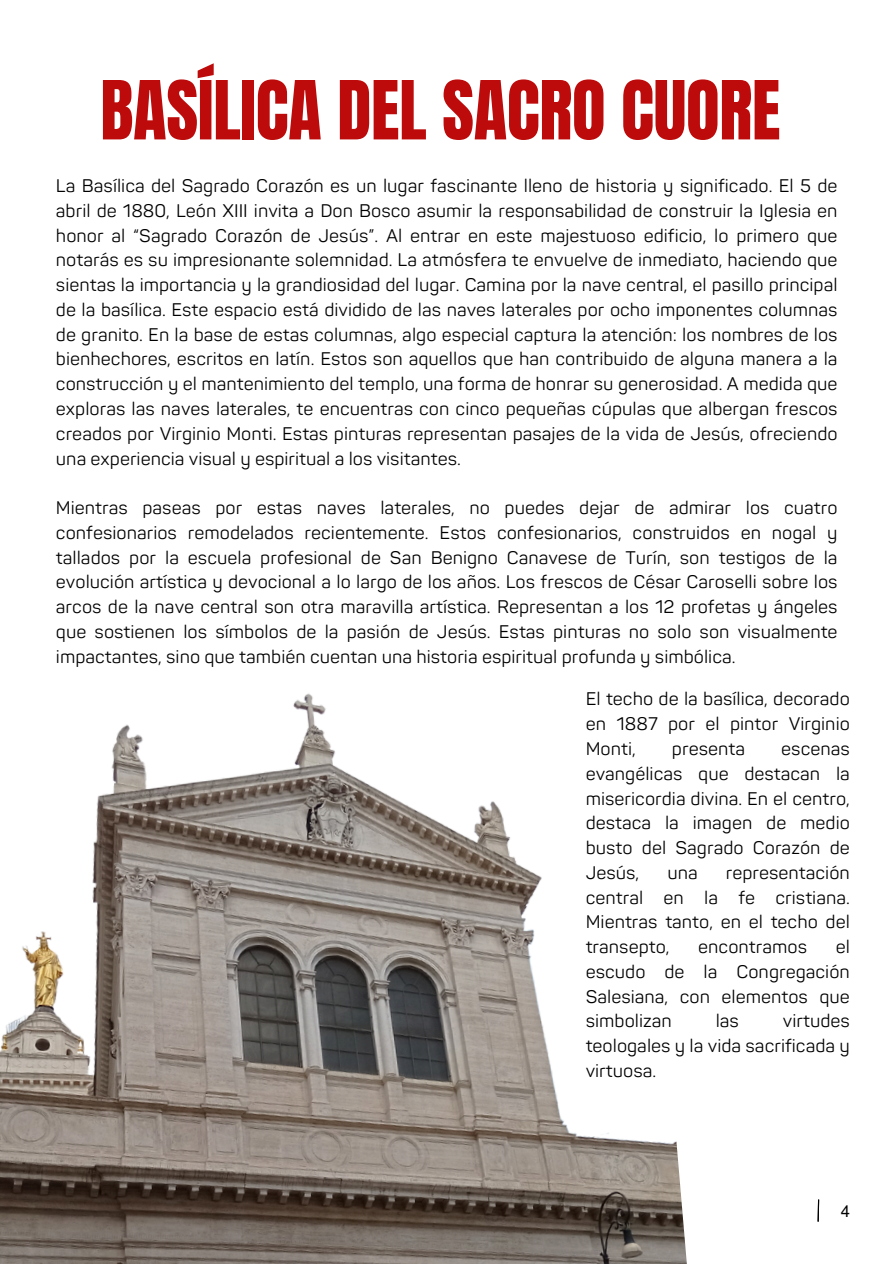
<style>
.page{position:relative;width:894px;height:1264px;background:#fff}
.page>*{position:absolute;margin:0;border:0;box-sizing:border-box;transform-origin:0 0}
.t1{font:69.15px "Anton";letter-spacing:-.005em;color:#bd0a0a}
.t2{font:18px/24.8px "Panton";color:#000;text-align:justify}
.t3{font:16.5px "Mukti";color:#000}
</style>
<div class="page">
<img style="left:0;top:693px;width:687px;height:570px">
<svg style="left:817px;top:1199px;width:2px;height:23px"></svg>
<p class="t1" style="left:100px;top:61px;width:681px">BASÍLICA DEL SACRO CUORE</p>
<p class="t2" style="left:56px;top:174px;width:783px">La Basílica del Sagrado Corazón es un lugar fascinante lleno de historia y significado. El 5 de abril de 1880, León XIII invita a Don Bosco asumir la responsabilidad de construir la Iglesia en honor al “Sagrado Corazón de Jesús”. Al entrar en este majestuoso edificio, lo primero que notarás es su impresionante solemnidad. La atmósfera te envuelve de inmediato, haciendo que sientas la importancia y la grandiosidad del lugar. Camina por la nave central, el pasillo principal de la basílica. Este espacio está dividido de las naves laterales por ocho imponentes columnas de granito. En la base de estas columnas, algo especial captura la atención: los nombres de los bienhechores, escritos en latín. Estos son aquellos que han contribuido de alguna manera a la construcción y el mantenimiento del templo, una forma de honrar su generosidad. A medida que exploras las naves laterales, te encuentras con cinco pequeñas cúpulas que albergan frescos creados por Virginio Monti. Estas pinturas representan pasajes de la vida de Jesús, ofreciendo una experiencia visual y espiritual a los visitantes.</p>
<p class="t2" style="left:56px;top:496px;width:783px">Mientras paseas por estas naves laterales, no puedes dejar de admirar los cuatro confesionarios remodelados recientemente. Estos confesionarios, construidos en nogal y tallados por la escuela profesional de San Benigno Canavese de Turín, son testigos de la evolución artística y devocional a lo largo de los años. Los frescos de César Caroselli sobre los arcos de la nave central son otra maravilla artística. Representan a los 12 profetas y ángeles que sostienen los símbolos de la pasión de Jesús. Estas pinturas no solo son visualmente impactantes, sino que también cuentan una historia espiritual profunda y simbólica.</p>
<p class="t2" style="left:585px;top:687px;width:266px">El techo de la basílica, decorado en 1887 por el pintor Virginio Monti,</p>
<p class="t2" style="left:671px;top:737px;width:75px">presenta</p>
<p class="t2" style="left:585px;top:737px;width:265px;text-indent:195px">escenas evangélicas que destacan la misericordia divina. En el centro, destaca la imagen de medio busto del Sagrado Corazón de Jesús,</p>
<p class="t2" style="left:585px;top:860px;width:266px;text-indent:140px">representación central en la fe cristiana.<br>Mientras tanto, en el techo del transepto,</p>
<p class="t2" style="left:667px;top:860px;width:32px">una</p>
<p class="t2" style="left:585px;top:935px;width:265px;text-indent:250px">el escudo de la Congregación Salesiana, con elementos que simbolizan</p>
<p class="t2" style="left:698px;top:935px;width:110px">encontramos</p>
<p class="t2" style="left:585px;top:1009px;width:265px;text-indent:197px">virtudes teologales y la vida sacrificada y virtuosa.</p>
<p class="t2" style="left:715px;top:1009px;width:25px">las</p>
<p class="t3" style="left:840px;top:1199px;width:11px">4</p>
</div>
